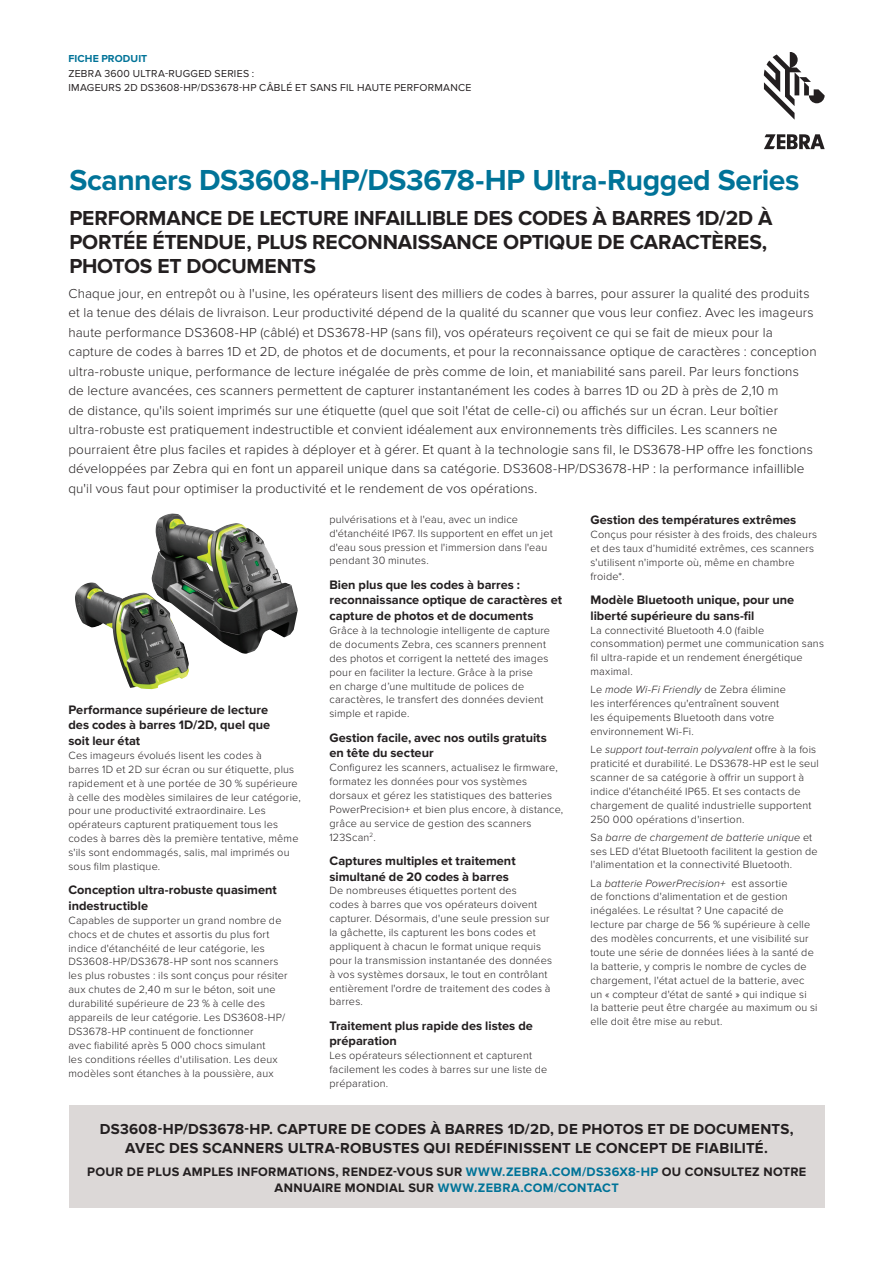
<style>
.page{position:relative;width:893px;height:1263px;background:#fff}
.page>*{position:absolute;margin:0;border:0;box-sizing:border-box;transform-origin:0 0}
.Title_Headline{font:700 30px "Proxima Nova";letter-spacing:-.015em;color:#007398}
.Title_Subhead{font:700 21px/24px "Proxima Nova";letter-spacing:-.01em;color:#231f20}
.Callout_1{font:700 15px/19.5px "Proxima Nova";letter-spacing:.02em;color:#231f20;text-align:center}
.Intro_Body_Copy{font:300 13.5px/19.5px "Proxima Nova";letter-spacing:.01em;color:#231f20}
.Heading_2{font:700 12.75px/15.8px "Proxima Nova";color:#231f20}
.Call_to_Action{font:700 12.75px/16.2px "Proxima Nova";letter-spacing:.025em;color:#231f20;text-align:center}
.Body_copy{font:300 10.8px/13.8px "Proxima Nova";letter-spacing:.02em;color:#231f20}
.Zebra_Product_Descri{font:10.5px/14.2px "Proxima Nova";letter-spacing:.025em;color:#231f20}
.Zebra_Asset_Name{font:700 10.5px "Proxima Nova";letter-spacing:.01em;color:#007398}
.s1{font-style:italic}
.s2{color:#007398}
</style>
<div class="page">
<svg style="left:764px;top:52px;width:61px;height:68px"></svg>
<svg style="left:764px;top:134px;width:61px;height:15px"></svg>
<img style="left:75px;top:513px;width:223px;height:176px">
<div style="left:69px;top:1105px;width:755px;height:103px;background:#dcd8d7"></div>
<p class="Zebra_Asset_Name" style="left:68px;top:53px;width:80px">FICHE PRODUIT</p>
<p class="Zebra_Product_Descri" style="left:68px;top:66px;width:404px">ZEBRA 3600 ULTRA-RUGGED SERIES :<br>IMAGEURS 2D DS3608-HP/DS3678-HP CÂBLÉ ET SANS FIL HAUTE PERFORMANCE</p>
<p class="Title_Headline" style="left:69px;top:163px;width:731px">Scanners DS3608-HP/DS3678-HP Ultra-Rugged Series</p>
<p class="Title_Subhead" style="left:69px;top:206px;width:705px">PERFORMANCE DE LECTURE INFAILLIBLE DES CODES À BARRES 1D/2D À<br>PORTÉE ÉTENDUE, PLUS RECONNAISSANCE OPTIQUE DE CARACTÈRES,<br>PHOTOS ET DOCUMENTS</p>
<p class="Intro_Body_Copy" style="left:68px;top:283px;width:750px">Chaque jour, en entrepôt ou à l'usine, les opérateurs lisent des milliers de codes à barres, pour assurer la qualité des produits et la tenue des délais de livraison. Leur productivité dépend de la qualité du scanner que vous leur confiez. Avec les imageurs haute performance DS3608-HP (câblé) et DS3678-HP (sans fil), vos opérateurs reçoivent ce qui se fait de mieux pour la capture de codes à barres 1D et 2D, de photos et de documents, et pour la reconnaissance optique de caractères : conception ultra-robuste unique, performance de lecture inégalée de près comme de loin, et maniabilité sans pareil. Par leurs fonctions de lecture avancées, ces scanners permettent de capturer instantanément les codes à barres 1D ou 2D à près de 2,10 m<br>de distance, qu'ils soient imprimés sur une étiquette (quel que soit l'état de celle-ci) ou affichés sur un écran. Leur boîtier ultra-robuste est pratiquement indestructible et convient idéalement aux environnements très difficiles. Les scanners ne pourraient être plus faciles et rapides à déployer et à gérer. Et quant à la technologie sans fil, le DS3678-HP offre les fonctions développées par Zebra qui en font un appareil unique dans sa catégorie. DS3608-HP/DS3678-HP : la performance infaillible qu'il vous faut pour optimiser la productivité et le rendement de vos opérations.</p>
<p class="Heading_2" style="left:68px;top:702px;width:203px">Performance supérieure de lecture des codes à barres 1D/2D, quel que soit leur état</p>
<p class="Body_copy" style="left:68px;top:748px;width:234px">Ces imageurs évolués lisent les codes à<br>barres 1D et 2D sur écran ou sur étiquette, plus rapidement et à une portée de 30 % supérieure à celle des modèles similaires de leur catégorie, pour une productivité extraordinaire. Les opérateurs capturent pratiquement tous les codes à barres dès la première tentative, même s'ils sont endommagés, salis, mal imprimés ou sous film plastique.</p>
<p class="Heading_2" style="left:68px;top:882px;width:210px">Conception ultra-robuste quasiment indestructible</p>
<p class="Body_copy" style="left:68px;top:913px;width:221px">Capables de supporter un grand nombre de chocs et de chutes et assortis du plus fort indice d'étanchéité de leur catégorie, les DS3608-HP/DS3678-HP sont nos scanners les plus robustes : ils sont conçus pour résiter aux chutes de 2,40 m sur le béton, soit une durabilité supérieure de 23 % à celle des appareils de leur catégorie. Les DS3608-HP/ DS3678-HP continuent de fonctionner<br>avec fiabilité après 5 000 chocs simulant<br>les conditions réelles d'utilisation. Les deux modèles sont étanches à la poussière, aux</p>
<p class="Body_copy" style="left:329px;top:512px;width:225px">pulvérisations et à l'eau, avec un indice d'étanchéité IP67. Ils supportent en effet un jet d'eau sous pression et l'immersion dans l'eau pendant 30 minutes.</p>
<p class="Heading_2" style="left:329px;top:577px;width:234px">Bien plus que les codes à barres : reconnaissance optique de caractères et capture de photos et de documents</p>
<p class="Body_copy" style="left:329px;top:624px;width:222px">Grâce à la technologie intelligente de capture de documents Zebra, ces scanners prennent des photos et corrigent la netteté des images pour en faciliter la lecture. Grâce à la prise<br>en charge d’une multitude de polices de caractères, le transfert des données devient simple et rapide.</p>
<p class="Heading_2" style="left:329px;top:730px;width:219px">Gestion facile, avec nos outils gratuits en tête du secteur</p>
<p class="Body_copy" style="left:329px;top:761px;width:235px">Configurez les scanners, actualisez le firmware, formatez les données pour vos systèmes dorsaux et gérez les statistiques des batteries PowerPrecision+ et bien plus encore, à distance, grâce au service de gestion des scanners 123Scan<sup>2</sup>.</p>
<p class="Heading_2" style="left:329px;top:853px;width:188px">Captures multiples et traitement simultané de 20 codes à barres</p>
<p class="Body_copy" style="left:329px;top:884px;width:224px">De nombreuses étiquettes portent des<br>codes à barres que vos opérateurs doivent capturer. Désormais, d'une seule pression sur la gâchette, ils capturent les bons codes et appliquent à chacun le format unique requis pour la transmission instantanée des données à vos systèmes dorsaux, le tout en contrôlant entièrement l'ordre de traitement des codes à barres.</p>
<p class="Heading_2" style="left:329px;top:1018px;width:205px">Traitement plus rapide des listes de préparation</p>
<p class="Body_copy" style="left:329px;top:1049px;width:219px">Les opérateurs sélectionnent et capturent facilement les codes à barres sur une liste de préparation.</p>
<p class="Heading_2" style="left:590px;top:512px;width:207px">Gestion des températures extrêmes</p>
<p class="Body_copy" style="left:590px;top:528px;width:228px">Conçus pour résister à des froids, des chaleurs et des taux d’humidité extrêmes, ces scanners s'utilisent n'importe où, même en chambre froide*.</p>
<p class="Heading_2" style="left:590px;top:592px;width:205px">Modèle Bluetooth unique, pour une liberté supérieure du sans-fil</p>
<p class="Body_copy" style="left:590px;top:623px;width:235px">La connectivité Bluetooth 4.0 (faible consommation) permet une communication sans fil ultra-rapide et un rendement énergétique maximal.</p>
<p class="Body_copy" style="left:590px;top:683px;width:197px">Le <span class="s1">mode Wi-Fi Friendly</span> de Zebra élimine les interférences qu'entraînent souvent les équipements Bluetooth dans votre environnement Wi-Fi.</p>
<p class="Body_copy" style="left:590px;top:743px;width:230px">Le <span class="s1">support tout-terrain polyvalent</span> offre à la fois praticité et durabilité. Le DS3678-HP est le seul scanner de sa catégorie à offrir un support à indice d'étanchéité IP65. Et ses contacts de chargement de qualité industrielle supportent 250 000 opérations d'insertion.</p>
<p class="Body_copy" style="left:590px;top:830px;width:229px">Sa <span class="s1">barre de chargement de batterie unique</span> et ses LED d'état Bluetooth facilitent la gestion de l'alimentation et la connectivité Bluetooth.</p>
<p class="Body_copy" style="left:590px;top:876px;width:229px">La <span class="s1">batterie PowerPrecision+</span> est assortie<br>de fonctions d'alimentation et de gestion inégalées. Le résultat ? Une capacité de lecture par charge de 56 % supérieure à celle des modèles concurrents, et une visibilité sur toute une série de données liées à la santé de la batterie, y compris le nombre de cycles de chargement, l'état actuel de la batterie, avec un « compteur d'état de santé » qui indique si<br>la batterie peut être chargée au maximum ou si elle doit être mise au rebut.</p>
<p class="Callout_1" style="left:100px;top:1119px;width:695px">DS3608-HP/DS3678-HP. CAPTURE DE CODES À BARRES 1D/2D, DE PHOTOS ET DE DOCUMENTS,<br>AVEC DES SCANNERS ULTRA-ROBUSTES QUI REDÉFINISSENT LE CONCEPT DE FIABILITÉ.</p>
<p class="Call_to_Action" style="left:87px;top:1164px;width:721px">POUR DE PLUS AMPLES INFORMATIONS, RENDEZ-VOUS SUR <span class="s2">WWW.ZEBRA.COM/DS36X8-HP</span> OU CONSULTEZ NOTRE<br>ANNUAIRE MONDIAL SUR <span class="s2">WWW.ZEBRA.COM/CONTACT</span></p>
</div>
